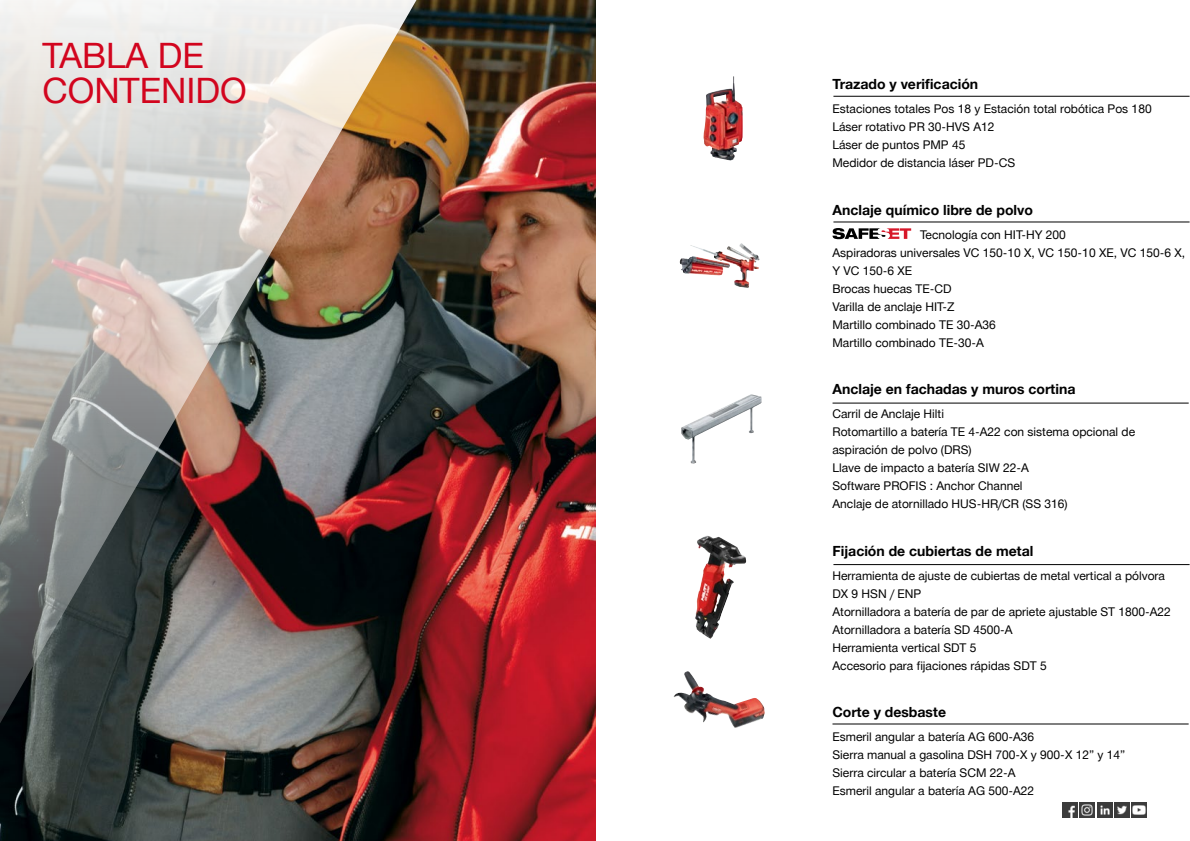
<style>
.page{position:relative;width:1190px;height:841px;background:#fff}
.page>*{position:absolute;margin:0;border:0;box-sizing:border-box;transform-origin:0 0}
.t1{font:35px/35px "Hilti";color:#d2051e}
.t2{font:700 14px "Hilti";color:#000}
.t3{font:12px/18px "Hilti";color:#000}
</style>
<div class="page">
<svg style="left:833px;top:228px;width:78px;height:11px"></svg>
<img style="left:0;top:0;width:595px;height:841px">
<img style="left:704px;top:76px;width:30px;height:78px">
<img style="left:727px;top:244px;width:26px;height:18px">
<img style="left:681px;top:394px;width:81px;height:70px">
<img style="left:673px;top:672px;width:64px;height:56px">
<hr style="left:833px;top:96px;width:357px;height:1px;background:#000">
<hr style="left:833px;top:221px;width:357px;height:1px;background:#000">
<hr style="left:833px;top:403px;width:356px;height:1px;background:#000">
<img style="left:0;top:0;width:418px;height:724px">
<hr style="left:833px;top:564px;width:357px;height:1px;background:#000">
<hr style="left:833px;top:724px;width:356px;height:1px;background:#000">
<img style="left:695px;top:536px;width:39px;height:103px">
<img style="left:1063px;top:803px;width:14px;height:14px">
<img style="left:1080px;top:803px;width:15px;height:14px">
<img style="left:1097px;top:803px;width:15px;height:14px">
<img style="left:1115px;top:803px;width:14px;height:14px">
<img style="left:1132px;top:803px;width:15px;height:14px">
<h1 class="t1" style="left:43px;top:36px;width:206px">TABLA DE<br>CONTENIDO</h1>
<p class="t2" style="left:833px;top:74px;width:147px">Trazado y verificación</p>
<p class="t3" style="left:833px;top:99px;width:321px">Estaciones totales Pos 18 y Estación total robótica Pos 180<br>Láser rotativo PR 30-HVS A12<br>Láser de puntos PMP 45<br>Medidor de distancia láser PD-CS</p>
<p class="t2" style="left:833px;top:200px;width:202px">Anclaje químico libre de polvo</p>
<p class="t3" style="left:833px;top:225px;width:354px;text-indent:88px">Tecnología con HIT-HY 200<br>Aspiradoras universales VC 150-10 X, VC 150-10 XE, VC 150-6 X,<br>Y VC 150-6 XE<br>Brocas huecas TE-CD<br>Varilla de anclaje HIT-Z<br>Martillo combinado TE 30-A36<br>Martillo combinado TE-30-A</p>
<p class="t2" style="left:833px;top:380px;width:244px">Anclaje en fachadas y muros cortina</p>
<p class="t3" style="left:833px;top:405px;width:304px">Carril de Anclaje Hilti<br>Rotomartillo a batería TE 4-A22 con sistema opcional de aspiración de polvo (DRS)<br>Llave de impacto a batería SIW 22-A<br>Software PROFIS : Anchor Channel<br>Anclaje de atornillado HUS-HR/CR (SS 316)</p>
<p class="t2" style="left:833px;top:541px;width:202px">Fijación de cubiertas de metal</p>
<p class="t3" style="left:833px;top:566px;width:340px">Herramienta de ajuste de cubiertas de metal vertical a pólvora DX 9 HSN / ENP<br>Atornilladora a batería de par de apriete ajustable ST 1800-A22<br>Atornilladora a batería SD 4500-A<br>Herramienta vertical SDT 5<br>Accesorio para fijaciones rápidas SDT 5</p>
<p class="t2" style="left:833px;top:702px;width:115px">Corte y desbaste</p>
<p class="t3" style="left:833px;top:727px;width:294px">Esmeril angular a batería AG 600-A36<br>Sierra manual a gasolina DSH 700-X y 900-X 12” y 14” Sierra circular a batería SCM 22-A<br>Esmeril angular a batería AG 500-A22</p>
</div>
